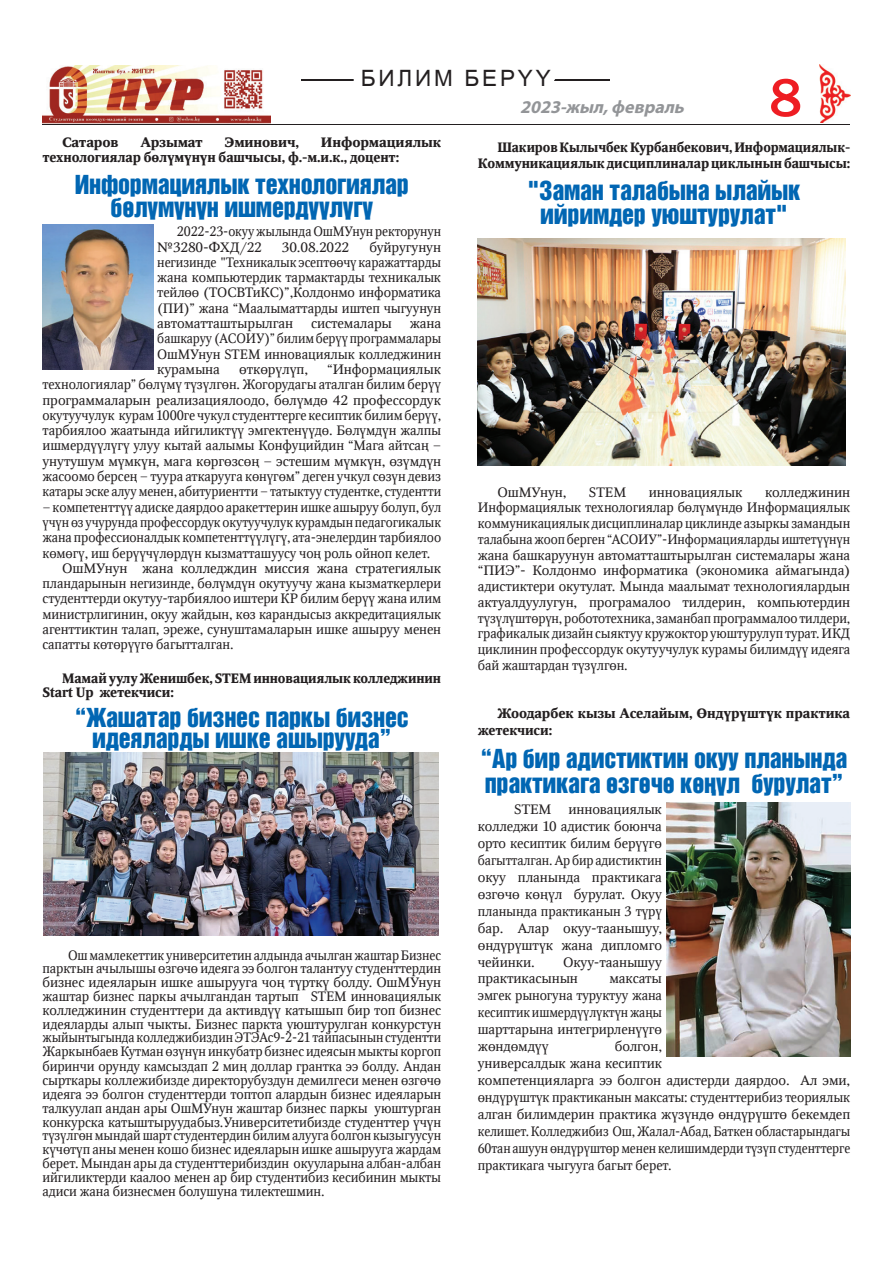
<style>
.page{position:relative;width:893px;height:1263px;background:#fff}
.page>*{position:absolute;margin:0;border:0;box-sizing:border-box;transform-origin:0 0}
.t1{font:54.15px "Q3 Franklin Gothic Medium C";color:#ee1d23}
.t2{font:24px/24px "Q3 Helvetica Inserat Cyrillic";letter-spacing:-.01em;color:#0166b3;text-align:center}
.t3{font:22.5px "Arial Q2";letter-spacing:.125em;color:#231f20}
.t4{font:italic 700 18px "Myriad Pro";color:#939598}
.t5{font:13.5px/17px "Q3 Octava C";letter-spacing:-.01em;color:#231f20;text-align:justify;scale:1.05 1}
.t6{font:13.5px/13.8px "Q3 Octava C";letter-spacing:-.01em;color:#231f20;text-align:justify}
.t7{font:13.5px/13.8px "Q3 Octava C";letter-spacing:-.01em;color:#231f20;text-align:justify;scale:.96 1}
.t8{font:700 13.5px/16.2px "Q3 Octava C";letter-spacing:-.01em;color:#231f20}
.t9{font:700 13.5px/15.3px "Q3 Octava C";letter-spacing:-.01em;color:#231f20;scale:1.05 1}
</style>
<div class="page">
<hr style="left:43px;top:124px;width:807px;height:1px;background:#231f20">
<img style="left:819px;top:64px;width:31px;height:59px">
<img style="left:43px;top:65px;width:227px;height:58px">
<hr style="left:301px;top:79px;width:309px;height:2px;background:#231f20">
<svg style="left:353px;top:79px;width:202px;height:2px"></svg>
<img style="left:478px;top:238px;width:368px;height:228px">
<img style="left:666px;top:802px;width:184px;height:255px">
<img style="left:43px;top:753px;width:395px;height:183px">
<img style="left:43px;top:224px;width:110px;height:145px">
<h3 class="t3" style="left:361px;top:66px;width:191px">БИЛИМ БЕРЇЇ</h3>
<h3 class="t4" style="left:520px;top:96px;width:170px">2023-жыл,февраль</h3>
<h1 class="t1" style="left:769px;top:68px;width:35px">8</h1>
<p class="t9" style="left:43px;top:135px;width:381px;text-indent:278px">Информациялык технологиялар бєлїмїнїн башчысы, ф.-м.и.к., доцент:</p>
<h2 class="t2" style="left:75px;top:173px;width:336px;line-height:23.1px">Информациялык технологиялар бєлїмїнїн ишмердїїлїгї</h2>
<p class="t7" style="left:157px;top:224px;width:297px;line-height:15.3px;text-indent:20px">2022-23-окуу жылында ОшМУнун ректорунун №3280-ФХД/22</p>
<p class="t9" style="left:62px;top:135px;width:55px">Сатаров</p>
<p class="t9" style="left:141px;top:135px;width:61px">Арзымат</p>
<p class="t9" style="left:225px;top:135px;width:72px">Эминович,</p>
<p class="t5" style="left:157px;top:239px;width:272px;line-height:15.3px;text-indent:212px">буйругунун негизинде "Техникалык эсептєєчї каражаттарды жана компьютердик тармактарды техникалык тейлєє (ТОСВТиКС)”,Колдонмо информатика (ПИ)” жана “Маалыматтарды иштеп чыгуунун автоматташтырылган</p>
<p class="t5" style="left:282px;top:239px;width:66px">30.08.2022</p>
<p class="t5" style="left:157px;top:316px;width:272px;line-height:15.3px;text-indent:252px">жана башкаруу (АСОИУ)” билим берїї программалары ОшМУнун STEM инновациялык колледжинин курамына</p>
<p class="t5" style="left:311px;top:315px;width:79px">системалары</p>
<p class="t5" style="left:43px;top:362px;width:381px;line-height:15.3px;text-indent:285px">“Информациялык технологиялар” бєлїмї тїзїлгєн. Жогорудагы аталган билим берїї программаларын реализациялоодо, бєлїмдє 42 профессордук окутуучулук курам 1000ге чукул студенттерге кесиптик билим берїї, тарбиялоо жаатында ийгиликтїї эмгектенїїдє. Бєлїмдїн жалпы ишмердїїлїгї улуу кытай аалымы Конфуцийдин “Мага айтсаў – унутушум мїмкїн, мага кєргєзсєў – эстешим мїмкїн, єзїмдїн жасоомо берсеў – туура аткарууга кєнїгєм” деген учкул сєзїн девиз катары эске алуу менен, абитуриентти – татыктуу студентке, студентти</p>
<p class="t6" style="left:43px;top:500px;width:400px">– компетенттїї адиске даярдоо аракеттерин ишке ашыруу болуп, бул</p>
<p class="t7" style="left:43px;top:516px;width:417px">їчїн єз учурунда профессордук окутуучулук курамдын педагогикалык</p>
<p class="t6" style="left:43px;top:531px;width:400px">жана профессионалдык компетенттїїлїгї, ата-энелердин тарбиялоо</p>
<p class="t6" style="left:43px;top:546px;width:389px">кємєгї, иш берїїчїлєрдїн кызматташуусу чоў роль ойноп келет.</p>
<p class="t5" style="left:62px;top:560px;width:363px">ОшМУнун жана колледждин миссия жана стратегиялык</p>
<p class="t6" style="left:43px;top:577px;width:400px">пландарынын негизинде, бєлїмдїн окутуучу жана кызматкерлери</p>
<p class="t6" style="left:43px;top:592px;width:400px">студенттерди окутуу-тарбиялоо иштери КР билим берїї жана илим</p>
<p class="t6" style="left:43px;top:607px;width:400px">министрлигинин, окуу жайдын, кєз карандысыз аккредитациялык</p>
<p class="t6" style="left:43px;top:623px;width:400px">агенттиктин талап, эреже, сунуштамаларын ишке ашыруу менен</p>
<p class="t6" style="left:43px;top:638px;width:193px">сапатты кєтєрїїгє багытталган.</p>
<p class="t5" style="left:239px;top:361px;width:67px">єткєрїлїп,</p>
<p class="t8" style="left:43px;top:671px;width:400px;line-height:13.8px;text-indent:20px">Мамай уулу Женишбек, STEM инновациялык колледжинин<br>Start Up жетекчиси:</p>
<h2 class="t2" style="left:75px;top:706px;width:335px;line-height:21.6px">“Жашатар бизнес паркы бизнес идеяларды ишке ашырууда”</h2>
<p class="t7" style="left:43px;top:948px;width:417px;text-indent:25px">Ош мамлекеттик университетин алдында ачылган жаштар Бизнес парктын ачылышы єзгєчє идеяга ээ болгон талантуу студенттердин бизнес идеяларын ишке ашырууга чоў тїрткї болду. ОшМУнун жаштар бизнес паркы ачылгандан тартып STEM инновациялык колледжинин студенттери да активдїї катышып бир топ бизнес идеяларды алып чыкты. Бизнес паркта уюштурулган конкурстун жыйынтыгында колледжибиздин ЭТЭАс9-2-21 тайпасынын студентти Жаркынбаев Кутман єзїнїн инкубатр бизнес идеясын мыкты коргоп</p>
<p class="t6" style="left:43px;top:1060px;width:400px">биринчи орунду камсыздап 2 миў доллар грантка ээ болду. Андан сырткары коллежибизде директорубуздун демилгеси менен єзгєчє идеяга ээ болгон студенттерди топтоп алардын бизнес идеяларын талкуулап андан ары ОшМУнун жаштар бизнес паркы уюштурган конкурска катыштыруудабыз.Университетибизде студенттер їчїн тїзїлгєн мындай шарт студентердин билим алууга болгон кызыгуусун кїчєтїп аны менен кошо бизнес идеяларын ишке ашырууга жардам берет. Мындан ары да студенттерибиздин окууларына албан-албан ийгиликтерди каалоо менен ар бир студентибиз кесибинин мыкты адиси жана бизнесмен болушуна тилектешмин.</p>
<p class="t8" style="left:478px;top:139px;width:374px;text-align:right">Шакиров Кылычбек Курбанбекович, Информациялык-<br>Коммуникациялык дисциплиналар циклынын башчысы:</p>
<h2 class="t2" style="left:527px;top:179px;width:275px">"Заман талабына ылайык ийримдер уюштурулат"</h2>
<p class="t5" style="left:497px;top:484px;width:67px">ОшМУнун,</p>
<p class="t5" style="left:589px;top:484px;width:37px">STEM</p>
<p class="t5" style="left:649px;top:484px;width:91px">инновациялык</p>
<p class="t5" style="left:478px;top:484px;width:356px;line-height:15.8px;text-indent:287px">колледжинин Информациялык технологиялар бєлїмїндє Информациялык коммуникациялык дисциплиналар циклинде азыркы замандын талабына жооп берген “АСОИУ”-Информацияларды иштетїїнїн жана башкаруунун автоматташтырылган системалары жана “ПИЭ”- Колдонмо информатика (экономика аймагында) адистиктери окутулат. Мында маалымат технологиялардын актуалдуулугун, програмалоо тилдерин, компьютердин тїзїлїштєрїн, робототехника, заманбап программалоо тилдери, графикалык дизайн сыяктуу кружоктор уюштурулуп турат. ИКД циклинин профессордук окутуучулук курамы билимдїї идеяга бай жаштардан тїзїлгєн.</p>
<p class="t8" style="left:478px;top:705px;width:374px;line-height:17px;text-indent:20px">Жоодарбек кызы Аселайым, Єндїрїштїк практика жетекчиси:</p>
<h2 class="t2" style="left:480px;top:746px;width:369px;line-height:24.8px;text-align:left">“Ар бир адистиктин окуу планында практикага єзгєчє кєўїл бурулат”</h2>
<p class="t5" style="left:478px;top:801px;width:177px;text-indent:36px">STEM инновациялык колледжи 10 адистик боюнча орто кесиптик билим берїїгє багытталган. Ар бир адистиктин окуу планында практикага єзгєчє кєўїл бурулат. Окуу планында практиканын 3 тїрї бар. Алар окуу-таанышуу, єндїрїштїк жана дипломго чейинки.</p>
<p class="t5" style="left:478px;top:954px;width:177px;text-indent:85px">Окуу-таанышуу практикасынын</p>
<p class="t5" style="left:478px;top:971px;width:177px;text-indent:132px">максаты эмгек рыногуна туруктуу жана кесиптик ишмердїїлїктїн жаўы шарттарына интегрирленїїгє жєндємдїї</p>
<p class="t5" style="left:478px;top:1038px;width:356px;text-align:left;text-indent:137px">болгон,<br>универсалдык жана кесиптик<br>компетенцияларга ээ болгон адистерди даярдоо. Ал эми, єндїрїштїк практиканын максаты: студенттерибиз теориялык алган билимдерин практика жїзїндє єндїрїштє бекемдеп келишет. Колледжибиз Ош, Жалал-Абад, Баткен областарындагы 60тан ашуун єндїрїштєр менен келишимдерди тїзїп студенттерге практикага чыгууга багыт берет.</p>
</div>
